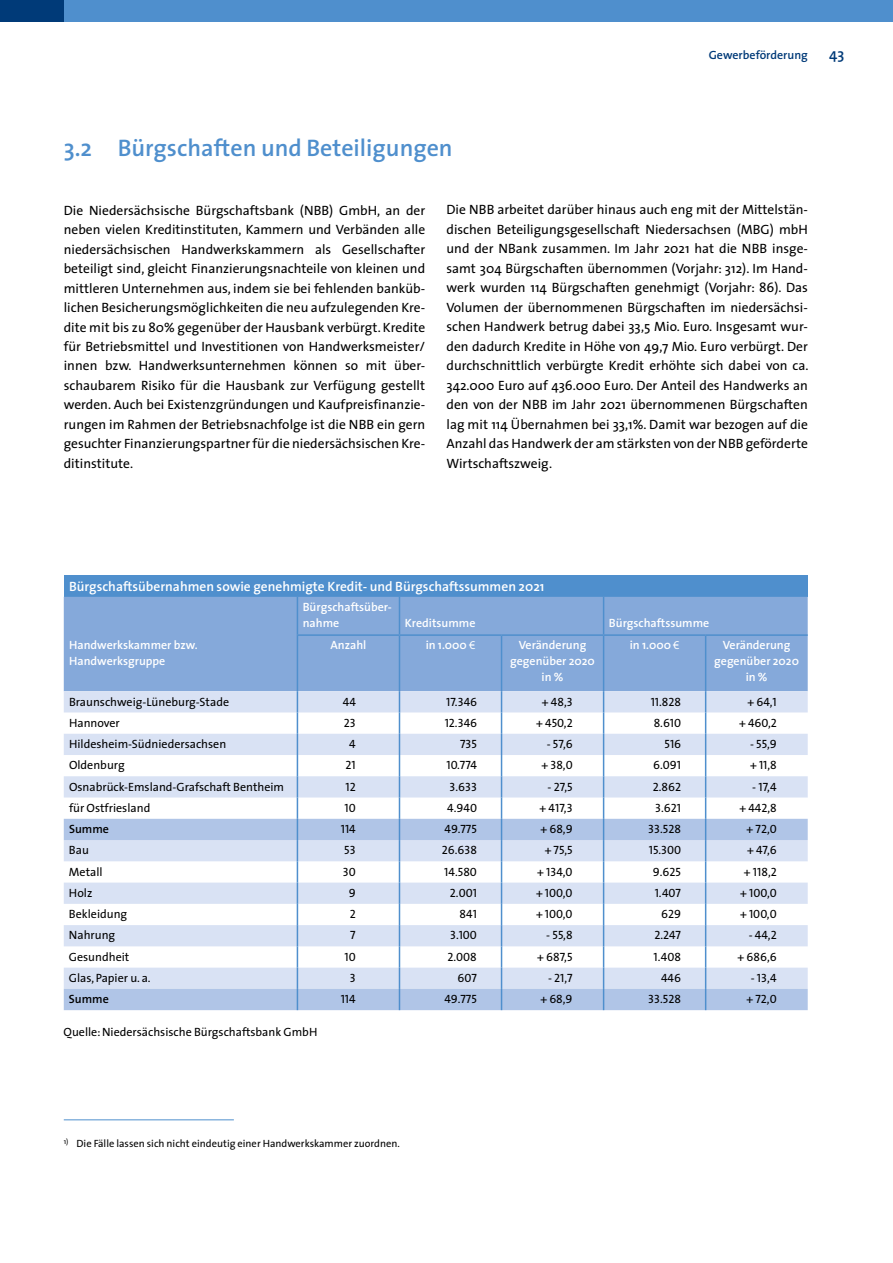
<style>
.page{position:relative;width:893px;height:1263px;background:#fff}
.page>*{position:absolute;margin:0;border:0;box-sizing:border-box;transform-origin:0 0}
.t1{font:600 24px "The Sans";color:#4f8fcd}
.t2{font:600 15px "The Sans";color:#003a78}
.t3{font:13.5px/19.5px "The Sans";color:#000;text-align:justify}
.t4{font:600 13.5px "The Sans";color:#fff}
.t5{font:12px "The Sans Caps";color:#000}
.t6{font:12px "The Sans";color:#000}
.t7{font:600 12px/15.8px "The Sans";color:#fff}
.t8{font:600 12px "The Sans";color:#003a78}
.t9{font:600 12px "The Sans";color:#000}
.t10{font:10.5px "The Sans";color:#000}
.s1{font-family:"Myriad Pro";font-weight:400}
</style>
<div class="page">
<div style="left:64px;top:0;width:829px;height:21px;background:#4f8fcd"></div>
<div style="left:0;top:0;width:64px;height:21px;background:#003a78"></div>
<div style="left:64px;top:576px;width:744px;height:21px;background:#4f8fcd"></div>
<div style="left:64px;top:597px;width:744px;height:94px;background:#85a9da"></div>
<hr style="left:297px;top:597px;width:1px;height:37px;background:#4f8fcd">
<hr style="left:399px;top:597px;width:1px;height:37px;background:#4f8fcd">
<hr style="left:603px;top:597px;width:1px;height:37px;background:#4f8fcd">
<hr style="left:297px;top:636px;width:1px;height:55px;background:#4f8fcd">
<hr style="left:399px;top:636px;width:1px;height:55px;background:#4f8fcd">
<hr style="left:501px;top:636px;width:1px;height:55px;background:#4f8fcd">
<hr style="left:603px;top:636px;width:1px;height:55px;background:#4f8fcd">
<hr style="left:705px;top:636px;width:1px;height:55px;background:#4f8fcd">
<svg style="left:64px;top:691px;width:744px;height:319px"></svg>
<hr style="left:297px;top:634px;width:102px;height:2px;background:#4f8fcd">
<hr style="left:399px;top:634px;width:103px;height:2px;background:#4f8fcd">
<hr style="left:502px;top:634px;width:102px;height:2px;background:#4f8fcd">
<hr style="left:604px;top:634px;width:102px;height:2px;background:#4f8fcd">
<hr style="left:706px;top:634px;width:102px;height:2px;background:#4f8fcd">
<hr style="left:64px;top:1119px;width:170px;height:1px;background:#4f8fcd">
<h1 class="t1" style="left:64px;top:132px;width:390px">3.2 Bürgschaften und Beteiligungen</h1>
<p class="t8" style="left:709px;top:47px;width:101px">Gewerbeförderung</p>
<p class="t2" style="left:829px;top:44px;width:17px">43</p>
<p class="t3" style="left:64px;top:200px;width:363px">Die Niedersächsische Bürgschaftsbank (NBB) GmbH, an der neben vielen Kreditinstituten, Kammern und Verbänden alle niedersächsischen Handwerkskammern als Gesellschafter beteiligt sind, gleicht Finanzierungsnachteile von kleinen und mittleren Unternehmen aus, indem sie bei fehlenden banküb&shy;lichen Besicherungsmöglichkeiten die neu aufzulegenden Kre&shy;dite mit bis zu 80% gegenüber der Hausbank verbürgt. Kredite für Betriebsmittel und Investitionen von Handwerksmeister/ innen bzw. Handwerksunternehmen können so mit über&shy;schaubarem Risiko für die Hausbank zur Verfügung gestellt werden. Auch bei Existenzgründungen und Kaufpreisfinanzie&shy;rungen im Rahmen der Betriebsnachfolge ist die NBB ein gern gesuchter Finanzierungspartner für die niedersächsischen Kre&shy;ditinstitute.</p>
<p class="t3" style="left:446px;top:200px;width:363px">Die NBB arbeitet darüber hinaus auch eng mit der Mittelstän&shy;dischen Beteiligungsgesellschaft Niedersachsen (MBG) mbH und der NBank zusammen. Im Jahr 2021 hat die NBB insge&shy;samt 304 Bürgschaften übernommen (Vorjahr: 312). Im Hand&shy;werk wurden 114 Bürgschaften genehmigt (Vorjahr: 86). Das Volumen der übernommenen Bürgschaften im niedersächsi&shy;schen Handwerk betrug dabei 33,5 Mio. Euro. Insgesamt wur&shy;den dadurch Kredite in Höhe von 49,7 Mio. Euro verbürgt. Der durchschnittlich verbürgte Kredit erhöhte sich dabei von ca.<br>342.000 Euro auf 436.000 Euro. Der Anteil des Handwerks an den von der NBB im Jahr 2021 übernommenen Bürgschaften lag mit 114 Übernahmen bei 33,1%. Damit war bezogen auf die Anzahl das Handwerk der am stärksten von der NBB geförderte Wirtschaftszweig.</p>
<p class="t4" style="left:69px;top:578px;width:477px">Bürgschaftsübernahmen sowie genehmigte Kredit- und Bürgschaftssummen 2021</p>
<p class="t7" style="left:303px;top:599px;width:91px">Bürgschaftsüber&shy;nahme</p>
<p class="t7" style="left:405px;top:615px;width:72px">Kreditsumme</p>
<p class="t7" style="left:609px;top:615px;width:102px">Bürgschaftssumme</p>
<p class="t7" style="left:69px;top:638px;width:130px">Handwerkskammer bzw.<br>Handwerksgruppe</p>
<p class="t7" style="left:330px;top:638px;width:37px">Anzahl</p>
<p class="t7" style="left:426px;top:638px;width:51px">in 1.000 <span class="s1">€</span></p>
<p class="t7" style="left:510px;top:638px;width:86px;text-align:center">Veränderung gegenüber 2020 in %</p>
<p class="t7" style="left:630px;top:638px;width:51px">in 1.000 <span class="s1">€</span></p>
<p class="t7" style="left:714px;top:638px;width:86px;text-align:center">Veränderung gegenüber 2020 in %</p>
<p class="t6" style="left:69px;top:694px;width:162px">Braunschweig-Lüneburg-Stade</p>
<p class="t5" style="left:343px;top:694px;width:15px">44</p>
<p class="t5" style="left:446px;top:694px;width:32px">17.346</p>
<p class="t5" style="left:542px;top:694px;width:32px">+ 48,3</p>
<p class="t5" style="left:651px;top:694px;width:32px">11.828</p>
<p class="t5" style="left:747px;top:694px;width:31px">+ 64,1</p>
<p class="t6" style="left:69px;top:715px;width:52px">Hannover</p>
<p class="t5" style="left:344px;top:715px;width:14px">23</p>
<p class="t5" style="left:445px;top:715px;width:34px">12.346</p>
<p class="t5" style="left:536px;top:715px;width:38px">+ 450,2</p>
<p class="t5" style="left:654px;top:715px;width:29px">8.610</p>
<p class="t5" style="left:739px;top:715px;width:39px">+ 460,2</p>
<p class="t6" style="left:69px;top:736px;width:159px">Hildesheim-Südniedersachsen</p>
<p class="t5" style="left:349px;top:736px;width:8px">4</p>
<p class="t5" style="left:460px;top:736px;width:19px">735</p>
<p class="t5" style="left:547px;top:736px;width:27px">- 57,6</p>
<p class="t5" style="left:664px;top:736px;width:18px">516</p>
<p class="t5" style="left:750px;top:736px;width:28px">- 55,9</p>
<p class="t6" style="left:69px;top:758px;width:57px">Oldenburg</p>
<p class="t5" style="left:346px;top:758px;width:12px">21</p>
<p class="t5" style="left:446px;top:758px;width:32px">10.774</p>
<p class="t5" style="left:541px;top:758px;width:33px">+ 38,0</p>
<p class="t5" style="left:653px;top:758px;width:29px">6.091</p>
<p class="t5" style="left:750px;top:758px;width:28px">+ 11,8</p>
<p class="t6" style="left:69px;top:779px;width:217px">Osnabrück-Emsland-Grafschaft Bentheim</p>
<p class="t5" style="left:346px;top:779px;width:12px">12</p>
<p class="t5" style="left:449px;top:779px;width:29px">3.633</p>
<p class="t5" style="left:548px;top:779px;width:27px">- 27,5</p>
<p class="t5" style="left:653px;top:779px;width:30px">2.862</p>
<p class="t5" style="left:752px;top:779px;width:26px">- 17,4</p>
<p class="t6" style="left:69px;top:800px;width:83px">für Ostfriesland</p>
<p class="t5" style="left:345px;top:800px;width:13px">10</p>
<p class="t5" style="left:447px;top:800px;width:31px">4.940</p>
<p class="t5" style="left:540px;top:800px;width:35px">+ 417,3</p>
<p class="t5" style="left:655px;top:800px;width:27px">3.621</p>
<p class="t5" style="left:739px;top:800px;width:39px">+ 442,8</p>
<p class="t9" style="left:69px;top:821px;width:41px">Summe</p>
<p class="t5" style="left:341px;top:821px;width:16px">114</p>
<p class="t5" style="left:444px;top:821px;width:34px">49.775</p>
<p class="t5" style="left:540px;top:821px;width:34px">+ 68,9</p>
<p class="t5" style="left:648px;top:821px;width:34px">33.528</p>
<p class="t5" style="left:747px;top:821px;width:32px">+ 72,0</p>
<p class="t6" style="left:69px;top:843px;width:21px">Bau</p>
<p class="t5" style="left:344px;top:843px;width:13px">53</p>
<p class="t5" style="left:442px;top:843px;width:37px">26.638</p>
<p class="t5" style="left:545px;top:843px;width:29px">+ 75,5</p>
<p class="t5" style="left:649px;top:843px;width:34px">15.300</p>
<p class="t5" style="left:747px;top:843px;width:31px">+ 47,6</p>
<p class="t6" style="left:69px;top:864px;width:35px">Metall</p>
<p class="t5" style="left:343px;top:864px;width:15px">30</p>
<p class="t5" style="left:444px;top:864px;width:34px">14.580</p>
<p class="t5" style="left:537px;top:864px;width:37px">+ 134,0</p>
<p class="t5" style="left:653px;top:864px;width:30px">9.625</p>
<p class="t5" style="left:744px;top:864px;width:34px">+ 118,2</p>
<p class="t6" style="left:69px;top:885px;width:25px">Holz</p>
<p class="t5" style="left:349px;top:885px;width:8px">9</p>
<p class="t5" style="left:450px;top:885px;width:28px">2.001</p>
<p class="t5" style="left:536px;top:885px;width:38px">+ 100,0</p>
<p class="t5" style="left:655px;top:885px;width:28px">1.407</p>
<p class="t5" style="left:740px;top:885px;width:38px">+ 100,0</p>
<p class="t6" style="left:69px;top:906px;width:60px">Bekleidung</p>
<p class="t5" style="left:350px;top:906px;width:8px">2</p>
<p class="t5" style="left:460px;top:906px;width:19px">841</p>
<p class="t5" style="left:536px;top:906px;width:38px">+ 100,0</p>
<p class="t5" style="left:661px;top:906px;width:21px">629</p>
<p class="t5" style="left:740px;top:906px;width:38px">+ 100,0</p>
<p class="t6" style="left:69px;top:928px;width:48px">Nahrung</p>
<p class="t5" style="left:350px;top:928px;width:7px">7</p>
<p class="t5" style="left:450px;top:928px;width:28px">3.100</p>
<p class="t5" style="left:546px;top:928px;width:28px">- 55,8</p>
<p class="t5" style="left:654px;top:928px;width:28px">2.247</p>
<p class="t5" style="left:749px;top:928px;width:29px">- 44,2</p>
<p class="t6" style="left:69px;top:949px;width:62px">Gesundheit</p>
<p class="t5" style="left:344px;top:949px;width:13px">10</p>
<p class="t5" style="left:448px;top:949px;width:31px">2.008</p>
<p class="t5" style="left:537px;top:949px;width:37px">+ 687,5</p>
<p class="t5" style="left:653px;top:949px;width:29px">1.408</p>
<p class="t5" style="left:738px;top:949px;width:41px">+ 686,6</p>
<p class="t6" style="left:69px;top:970px;width:83px">Glas, Papier u. a.</p>
<p class="t5" style="left:350px;top:970px;width:7px">3</p>
<p class="t5" style="left:458px;top:970px;width:21px">607</p>
<p class="t5" style="left:548px;top:970px;width:26px">- 21,7</p>
<p class="t5" style="left:661px;top:970px;width:21px">446</p>
<p class="t5" style="left:751px;top:970px;width:27px">- 13,4</p>
<p class="t9" style="left:69px;top:991px;width:41px">Summe</p>
<p class="t5" style="left:341px;top:991px;width:16px">114</p>
<p class="t5" style="left:444px;top:991px;width:34px">49.775</p>
<p class="t5" style="left:540px;top:991px;width:34px">+ 68,9</p>
<p class="t5" style="left:648px;top:991px;width:34px">33.528</p>
<p class="t5" style="left:746px;top:991px;width:32px">+ 72,0</p>
<p class="t6" style="left:64px;top:1024px;width:255px">Quelle: Niedersächsische Bürgschaftsbank GmbH</p>
<p class="t10" style="left:64px;top:1137px;width:338px"><sup>1)</sup> Die Fälle lassen sich nicht eindeutig einer Handwerkskammer zuordnen.</p>
</div>
